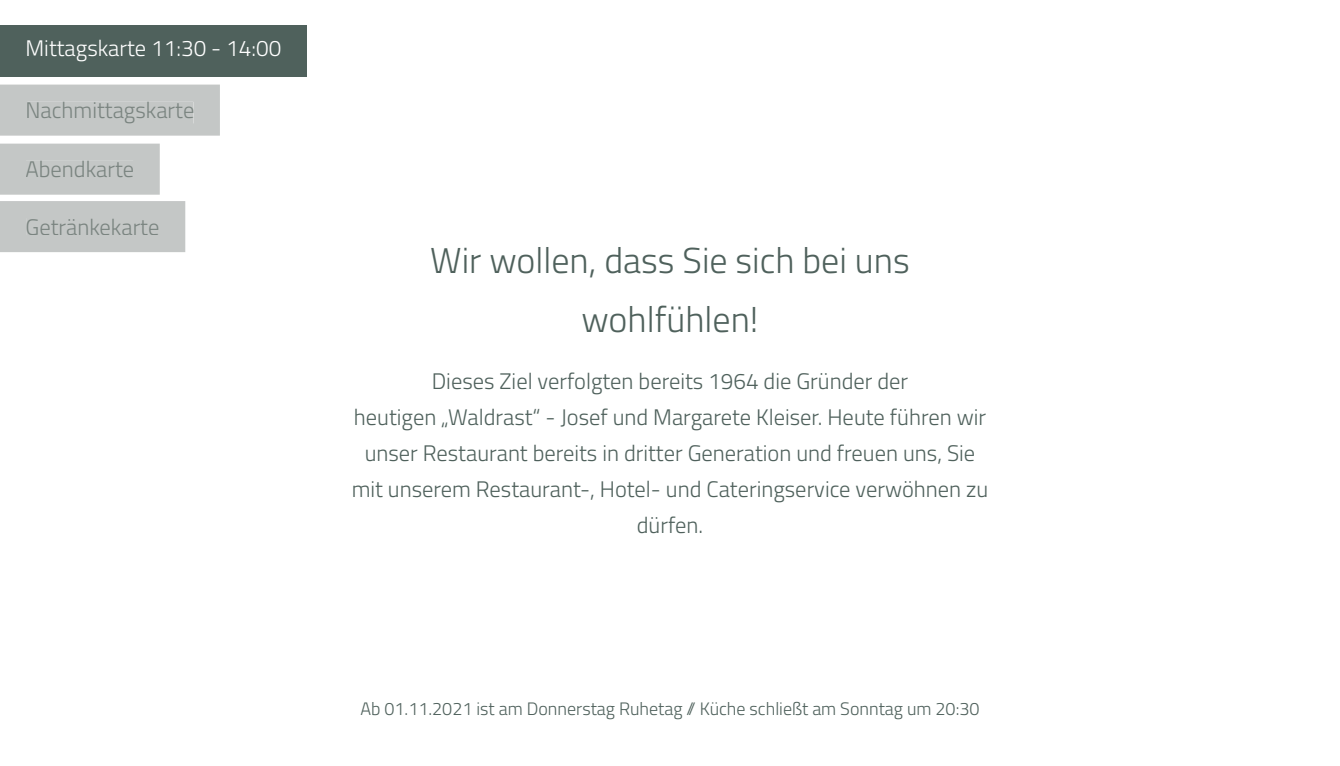
<style>
.page{position:relative;width:1340px;height:766px;background:#fff}
.page>*{position:absolute;margin:0;border:0;box-sizing:border-box;transform-origin:0 0}
.t1{font:300 36px/58.5px "Titillium Web";color:#4f615c;text-align:center}
.t2{font:300 22.5px/36px "Titillium Web";color:#4f615c;text-align:center}
.t3{font:300 22.5px "Titillium Web";color:#7a8480}
.t4{font:300 22.5px "Titillium Web";color:#fff}
.t5{font:300 18px "Titillium Web";color:#4f615c}
</style>
<div class="page">
<div style="left:0;top:26px;width:307px;height:51px;background:#4f615c"></div>
<div style="left:0;top:85px;width:220px;height:51px;background:#c4c7c6"></div>
<div style="left:27px;top:102px;width:166px;height:21px;background:#c4c7c6"></div>
<div style="left:0;top:144px;width:160px;height:51px;background:#c4c7c6"></div>
<div style="left:26px;top:161px;width:107px;height:16px;background:#c4c7c6"></div>
<div style="left:0;top:201px;width:185px;height:51px;background:#c4c7c6"></div>
<div style="left:27px;top:218px;width:131px;height:17px;background:#c4c7c6"></div>
<p class="t4" style="left:26px;top:32px;width:257px">Mittagskarte 11:30 - 14:00</p>
<p class="t3" style="left:26px;top:94px;width:170px">Nachmittagskarte</p>
<p class="t3" style="left:26px;top:153px;width:110px">Abendkarte</p>
<p class="t3" style="left:26px;top:210px;width:135px">Getränkekarte</p>
<h1 class="t1" style="left:430px;top:230px;width:481px">Wir wollen, dass Sie sich bei uns wohlfühlen!</h1>
<p class="t2" style="left:352px;top:362px;width:638px">Dieses Ziel verfolgten bereits 1964 die Gründer der<br>heutigen „Waldrast“ - Josef und Margarete Kleiser. Heute führen wir unser Restaurant bereits in dritter Generation und freuen uns, Sie mit unserem Restaurant-, Hotel- und Cateringservice verwöhnen zu dürfen.</p>
<p class="t5" style="left:360px;top:695px;width:620px">Ab 01.11.2021 ist am Donnerstag Ruhetag // Küche schließt am Sonntag um 20:30</p>
</div>
